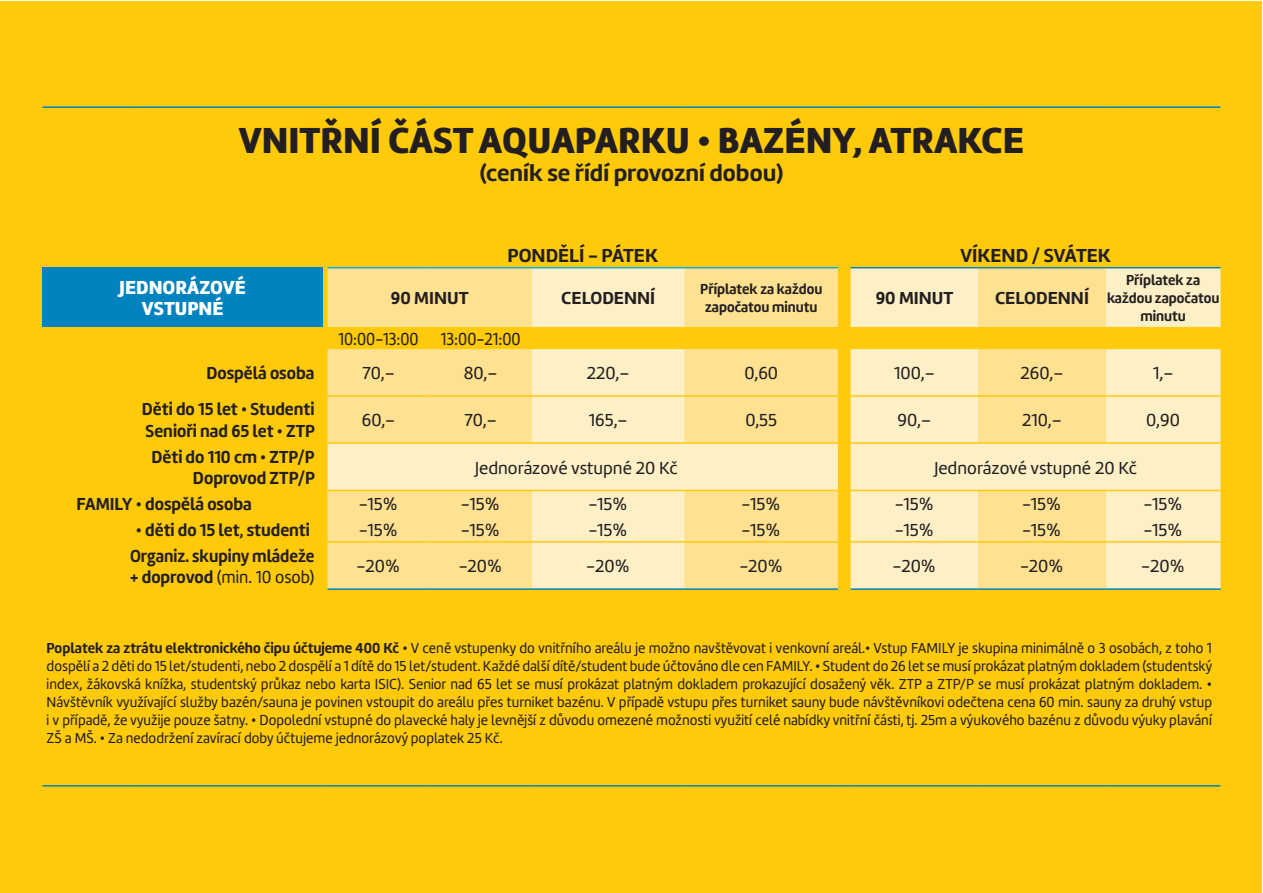
<style>
.page{position:relative;width:1263px;height:893px;background:#fff}
.page>*{position:absolute;margin:0;border:0;box-sizing:border-box;transform-origin:0 0}
.t1{font:900 37.5px "Marine";color:#231f20}
.t2{font:700 24px "Marine";color:#231f20}
.t3{font:700 19.5px "Marine";color:#231f20}
.t4{font:900 19.5px/21px "Marine";color:#fff;text-align:center}
.t5{font:700 18.15px "Marine";color:#231f20;scale:.95 1}
.t6{font:18px "Marine";color:#231f20}
.t7{font:700 18px/21.6px "Marine";color:#231f20;scale:.95 1}
.t8{font:700 18px/21.6px "Marine";color:#231f20;scale:.92 1}
.t9{font:700 18px "Marine";color:#231f20}
.t10{font:18px "Marine";color:#231f20;scale:.89 1}
.t11{font:15px/18px "Marine";color:#231f20;text-align:justify;scale:.95 1}
.t12{font:700 15px/18px "Marine";color:#231f20;text-align:center;scale:.94 1}
.s1{font-weight:400}
.s2{font-weight:700}
</style>
<div class="page">
<div style="left:1px;top:1px;width:1261px;height:891px;background:#feca0a"></div>
<div style="left:42px;top:268px;width:281px;height:59px;background:#0083bf"></div>
<svg style="left:328px;top:268px;width:892px;height:321px;background:#fee69f"></svg>
<hr style="left:328px;top:395px;width:102px;height:2px;background:#feca0a">
<hr style="left:430px;top:395px;width:102px;height:2px;background:#feca0a">
<hr style="left:532px;top:395px;width:153px;height:2px;background:#feca0a">
<hr style="left:685px;top:395px;width:153px;height:2px;background:#feca0a">
<svg style="left:838px;top:395px;width:13px;height:2px"></svg>
<hr style="left:851px;top:395px;width:127px;height:2px;background:#feca0a">
<hr style="left:978px;top:395px;width:128px;height:2px;background:#feca0a">
<hr style="left:1106px;top:395px;width:114px;height:2px;background:#feca0a">
<hr style="left:328px;top:442px;width:102px;height:2px;background:#feca0a">
<hr style="left:430px;top:442px;width:102px;height:2px;background:#feca0a">
<hr style="left:532px;top:442px;width:153px;height:2px;background:#feca0a">
<hr style="left:685px;top:442px;width:153px;height:2px;background:#feca0a">
<svg style="left:838px;top:442px;width:13px;height:2px"></svg>
<hr style="left:851px;top:442px;width:127px;height:2px;background:#feca0a">
<hr style="left:978px;top:442px;width:128px;height:2px;background:#feca0a">
<hr style="left:1106px;top:442px;width:114px;height:2px;background:#feca0a">
<hr style="left:328px;top:490px;width:102px;height:1px;background:#feca0a">
<hr style="left:430px;top:490px;width:102px;height:1px;background:#feca0a">
<hr style="left:532px;top:490px;width:153px;height:1px;background:#feca0a">
<hr style="left:685px;top:490px;width:153px;height:1px;background:#feca0a">
<svg style="left:838px;top:490px;width:13px;height:1px"></svg>
<hr style="left:851px;top:490px;width:127px;height:1px;background:#feca0a">
<hr style="left:978px;top:490px;width:128px;height:1px;background:#feca0a">
<hr style="left:1106px;top:490px;width:114px;height:1px;background:#feca0a">
<hr style="left:328px;top:541px;width:102px;height:2px;background:#feca0a">
<hr style="left:430px;top:541px;width:102px;height:2px;background:#feca0a">
<hr style="left:532px;top:541px;width:153px;height:2px;background:#feca0a">
<hr style="left:685px;top:541px;width:153px;height:2px;background:#feca0a">
<svg style="left:838px;top:541px;width:13px;height:2px"></svg>
<hr style="left:851px;top:541px;width:127px;height:2px;background:#feca0a">
<hr style="left:978px;top:541px;width:128px;height:2px;background:#feca0a">
<hr style="left:1106px;top:541px;width:114px;height:2px;background:#feca0a">
<hr style="left:851px;top:267px;width:127px;height:1px;background:#0083bf">
<hr style="left:978px;top:267px;width:128px;height:1px;background:#0083bf">
<hr style="left:1106px;top:267px;width:114px;height:1px;background:#0083bf">
<hr style="left:328px;top:267px;width:102px;height:1px;background:#00aeef">
<hr style="left:430px;top:267px;width:102px;height:1px;background:#00aeef">
<hr style="left:532px;top:267px;width:153px;height:1px;background:#00aeef">
<hr style="left:685px;top:267px;width:153px;height:1px;background:#00aeef">
<hr style="left:328px;top:588px;width:102px;height:2px;background:#0083bf">
<hr style="left:430px;top:588px;width:102px;height:2px;background:#0083bf">
<hr style="left:532px;top:588px;width:153px;height:2px;background:#0083bf">
<hr style="left:685px;top:588px;width:153px;height:2px;background:#0083bf">
<hr style="left:851px;top:588px;width:127px;height:2px;background:#0083bf">
<hr style="left:978px;top:588px;width:128px;height:2px;background:#0083bf">
<hr style="left:1106px;top:588px;width:114px;height:2px;background:#0083bf">
<hr style="left:42px;top:106px;width:94px;height:2px;background:#0083bf">
<hr style="left:136px;top:106px;width:187px;height:2px;background:#0083bf">
<hr style="left:328px;top:106px;width:102px;height:2px;background:#0083bf">
<hr style="left:430px;top:106px;width:102px;height:2px;background:#0083bf">
<hr style="left:532px;top:106px;width:153px;height:2px;background:#0083bf">
<hr style="left:685px;top:106px;width:153px;height:2px;background:#0083bf">
<svg style="left:838px;top:106px;width:13px;height:2px"></svg>
<hr style="left:851px;top:106px;width:127px;height:2px;background:#0083bf">
<hr style="left:978px;top:106px;width:128px;height:2px;background:#0083bf">
<hr style="left:1106px;top:106px;width:114px;height:2px;background:#0083bf">
<hr style="left:42px;top:785px;width:94px;height:2px;background:#0083bf">
<hr style="left:136px;top:785px;width:187px;height:2px;background:#0083bf">
<hr style="left:328px;top:785px;width:102px;height:2px;background:#0083bf">
<hr style="left:430px;top:785px;width:102px;height:2px;background:#0083bf">
<hr style="left:532px;top:785px;width:153px;height:2px;background:#0083bf">
<hr style="left:685px;top:785px;width:153px;height:2px;background:#0083bf">
<svg style="left:838px;top:785px;width:13px;height:2px"></svg>
<hr style="left:851px;top:785px;width:127px;height:2px;background:#0083bf">
<hr style="left:978px;top:785px;width:128px;height:2px;background:#0083bf">
<hr style="left:1106px;top:785px;width:114px;height:2px;background:#0083bf">
<h1 class="t1" style="left:239px;top:115px;width:787px">VNITŘNÍ ČÁST AQUAPARKU • BAZÉNY, ATRAKCE</h1>
<h2 class="t2" style="left:480px;top:158px;width:305px">(ceník se řídí provozní dobou)</h2>
<h3 class="t4" style="left:120px;top:277px;width:128px">JEDNORÁZOVÉ<br>VSTUPNÉ</h3>
<h3 class="t3" style="left:507px;top:242px;width:152px">PONDĚLÍ - PÁTEK</h3>
<h3 class="t3" style="left:960px;top:242px;width:152px">VÍKEND / SVÁTEK</h3>
<p class="t9" style="left:391px;top:286px;width:79px">90 MINUT</p>
<p class="t9" style="left:561px;top:286px;width:95px">CELODENNÍ</p>
<p class="t12" style="left:700px;top:280px;width:131px">Příplatek za každou započatou minutu</p>
<p class="t9" style="left:876px;top:286px;width:79px">90 MINUT</p>
<p class="t9" style="left:995px;top:286px;width:95px">CELODENNÍ</p>
<p class="t10" style="left:338px;top:328px;width:206px">10:00-13:00 13:00-21:00</p>
<p class="t12" style="left:1107px;top:271px;width:121px">Příplatek za každou započatou minutu</p>
<p class="t7" style="left:206px;top:362px;width:115px">Dospělá osoba</p>
<p class="t6" style="left:362px;top:362px;width:34px">70,–</p>
<p class="t6" style="left:464px;top:362px;width:35px">80,–</p>
<p class="t6" style="left:587px;top:362px;width:44px">220,–</p>
<p class="t6" style="left:744px;top:362px;width:35px">0,60</p>
<p class="t6" style="left:894px;top:362px;width:42px">100,–</p>
<p class="t6" style="left:1020px;top:362px;width:44px">260,–</p>
<p class="t6" style="left:1153px;top:362px;width:22px">1,–</p>
<p class="t7" style="left:142px;top:398px;width:184px">Děti do 15 let • Studenti<br>Senioři nad 65 let • ZTP</p>
<p class="t6" style="left:362px;top:409px;width:35px">60,–</p>
<p class="t6" style="left:464px;top:409px;width:34px">70,–</p>
<p class="t6" style="left:589px;top:409px;width:40px">165,–</p>
<p class="t6" style="left:745px;top:409px;width:33px">0,55</p>
<p class="t6" style="left:898px;top:409px;width:35px">90,–</p>
<p class="t6" style="left:1022px;top:409px;width:41px">210,–</p>
<p class="t6" style="left:1146px;top:409px;width:35px">0,90</p>
<p class="t7" style="left:152px;top:446px;width:173px">Děti do 110 cm • ZTP/P</p>
<p class="t5" style="left:193px;top:466px;width:130px">Doprovod ZTP/P</p>
<p class="t6" style="left:475px;top:456px;width:205px">Jednorázové vstupné 20 Kč</p>
<p class="t6" style="left:934px;top:456px;width:205px">Jednorázové vstupné 20 Kč</p>
<p class="t7" style="left:77px;top:493px;width:186px">FAMILY • dospělá osoba</p>
<p class="t6" style="left:359px;top:493px;width:41px">-15%</p>
<p class="t6" style="left:461px;top:493px;width:41px">-15%</p>
<p class="t6" style="left:588px;top:493px;width:41px">-15%</p>
<p class="t6" style="left:741px;top:493px;width:41px">-15%</p>
<p class="t6" style="left:895px;top:493px;width:41px">-15%</p>
<p class="t6" style="left:1022px;top:493px;width:41px">-15%</p>
<p class="t6" style="left:1143px;top:493px;width:41px">-15%</p>
<p class="t7" style="left:136px;top:519px;width:185px">• děti do 15 let, studenti</p>
<p class="t6" style="left:359px;top:518px;width:41px">-15%</p>
<p class="t6" style="left:461px;top:518px;width:41px">-15%</p>
<p class="t6" style="left:588px;top:518px;width:41px">-15%</p>
<p class="t6" style="left:741px;top:518px;width:41px">-15%</p>
<p class="t6" style="left:895px;top:518px;width:41px">-15%</p>
<p class="t6" style="left:1022px;top:518px;width:41px">-15%</p>
<p class="t6" style="left:1143px;top:518px;width:41px">-15%</p>
<p class="t8" style="left:130px;top:544px;width:202px">Organiz. skupiny mládeže + doprovod <span class="s1">(min. 10 osob)</span></p>
<p class="t6" style="left:357px;top:555px;width:45px">-20%</p>
<p class="t6" style="left:459px;top:555px;width:45px">-20%</p>
<p class="t6" style="left:586px;top:555px;width:45px">-20%</p>
<p class="t6" style="left:739px;top:555px;width:45px">-20%</p>
<p class="t6" style="left:892px;top:555px;width:45px">-20%</p>
<p class="t6" style="left:1020px;top:555px;width:45px">-20%</p>
<p class="t6" style="left:1141px;top:555px;width:45px">-20%</p>
<p class="t11" style="left:47px;top:639px;width:1228px"><span class="s2">Poplatek za ztrátu elektronického čipu účtujeme 400 Kč</span> • V ceně vstupenky do vnitřního areálu je možno navštěvovat i venkovní areál.• Vstup FAMILY je skupina minimálně o 3 osobách, z toho 1 dospělí a 2 děti do 15 let/studenti, nebo 2 dospělí a 1 dítě do 15 let/student. Každé další dítě/student bude účtováno dle cen FAMILY. • Student do 26 let se musí prokázat platným dokladem (studentský index, žákovská knížka, studentský průkaz nebo karta ISIC). Senior nad 65 let se musí prokázat platným dokladem prokazující dosažený věk. ZTP a ZTP/P se musí prokázat platným dokladem. • Návštěvník využívající služby bazén/sauna je povinen vstoupit do areálu přes turniket bazénu. V případě vstupu přes turniket sauny bude návštěvníkovi odečtena cena 60 min. sauny za druhý vstup i v případě, že využije pouze šatny. • Dopolední vstupné do plavecké haly je levnější z důvodu omezené možnosti využití celé nabídky vnitřní části, tj. 25m a výukového bazénu z důvodu výuky plavání ZŠ a MŠ. • Za nedodržení zavírací doby účtujeme jednorázový poplatek 25 Kč.</p>
</div>
